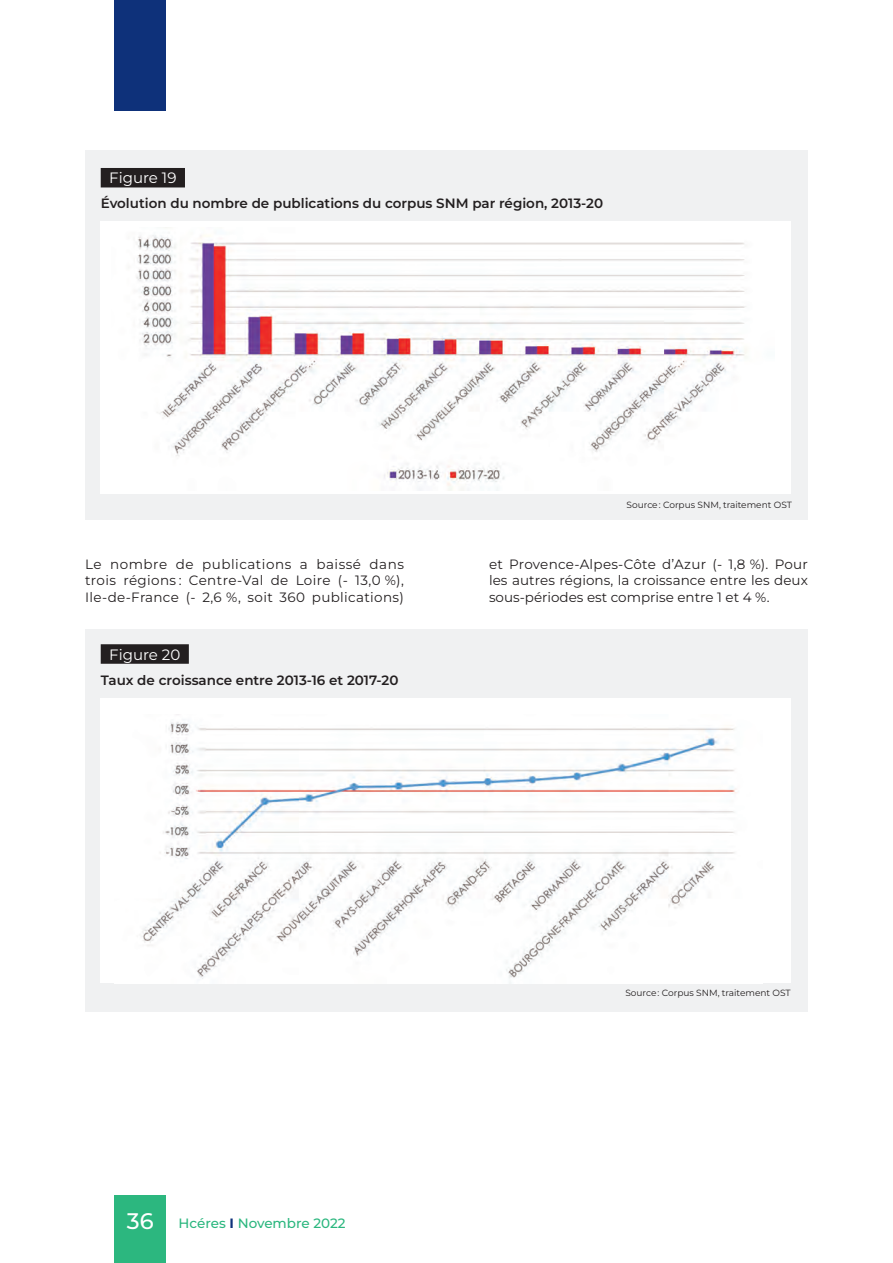
<style>
.page{position:relative;width:893px;height:1263px;background:#fff}
.page>*{position:absolute;margin:0;border:0;box-sizing:border-box;transform-origin:0 0}
._30_Figure_NAB{font:15px "Montserrat";color:#fff}
._04_Texte{font:13.5px/16.5px "Montserrat";letter-spacing:.005em;color:#231f20;text-align:justify}
._21_Enc_titre{font:600 13.5px "Montserrat";color:#231f20}
._11_Tab_Titre{font:600 13.5px "Montserrat";color:#231f20}
.t1{font:500 13.5px "Montserrat";color:#2cb77f}
._13_Tab_Sources{font:9px "Montserrat";color:#231f20}
.s1{font-size:22.5px;color:#fff}
.s2{font-weight:700;color:#0e317a}
</style>
<div class="page">
<div style="left:115px;top:1195px;width:51px;height:68px;background:#2cb77f"></div>
<div style="left:115px;top:0;width:51px;height:111px;background:#0e317a"></div>
<div style="left:85px;top:150px;width:723px;height:370px;background:#f0f1f2"></div>
<div style="left:101px;top:221px;width:690px;height:272px;background:#fff"></div>
<img style="left:136px;top:235px;width:611px;height:256px">
<div style="left:101px;top:168px;width:84px;height:19px;background:#231f20"></div>
<div style="left:85px;top:629px;width:723px;height:383px;background:#f0f1f2"></div>
<div style="left:101px;top:699px;width:690px;height:284px;background:#fff"></div>
<img style="left:142px;top:714px;width:595px;height:269px">
<div style="left:101px;top:644px;width:88px;height:20px;background:#231f20"></div>
<p class="_30_Figure_NAB" style="left:109px;top:168px;width:69px">Figure 19</p>
<p class="_21_Enc_titre" style="left:101px;top:194px;width:504px">Évolution du nombre de publications du corpus SNM par région, 2013-20</p>
<p class="_13_Tab_Sources" style="left:627px;top:498px;width:167px">Source : Corpus SNM, traitement OST</p>
<p class="_04_Texte" style="left:85px;top:555px;width:320px">Le nombre de publications a baissé dans trois régions : Centre-Val de Loire (- 13,0 %), Ile-de-France (- 2,6 %, soit 360 publications)</p>
<p class="_04_Texte" style="left:489px;top:555px;width:320px">et Provence-Alpes-Côte d’Azur (- 1,8 %). Pour les autres régions, la croissance entre les deux sous-périodes est comprise entre 1 et 4 %.</p>
<p class="_30_Figure_NAB" style="left:109px;top:644px;width:73px">Figure 20</p>
<p class="_11_Tab_Titre" style="left:101px;top:671px;width:299px">Taux de croissance entre 2013-16 et 2017-20</p>
<p class="t1" style="left:127px;top:1215px;width:220px"><span class="s1">36</span> Hcéres <span class="s2">I</span> Novembre 2022</p>
<p class="_13_Tab_Sources" style="left:625px;top:987px;width:167px">Source : Corpus SNM, traitement OST</p>
</div>
